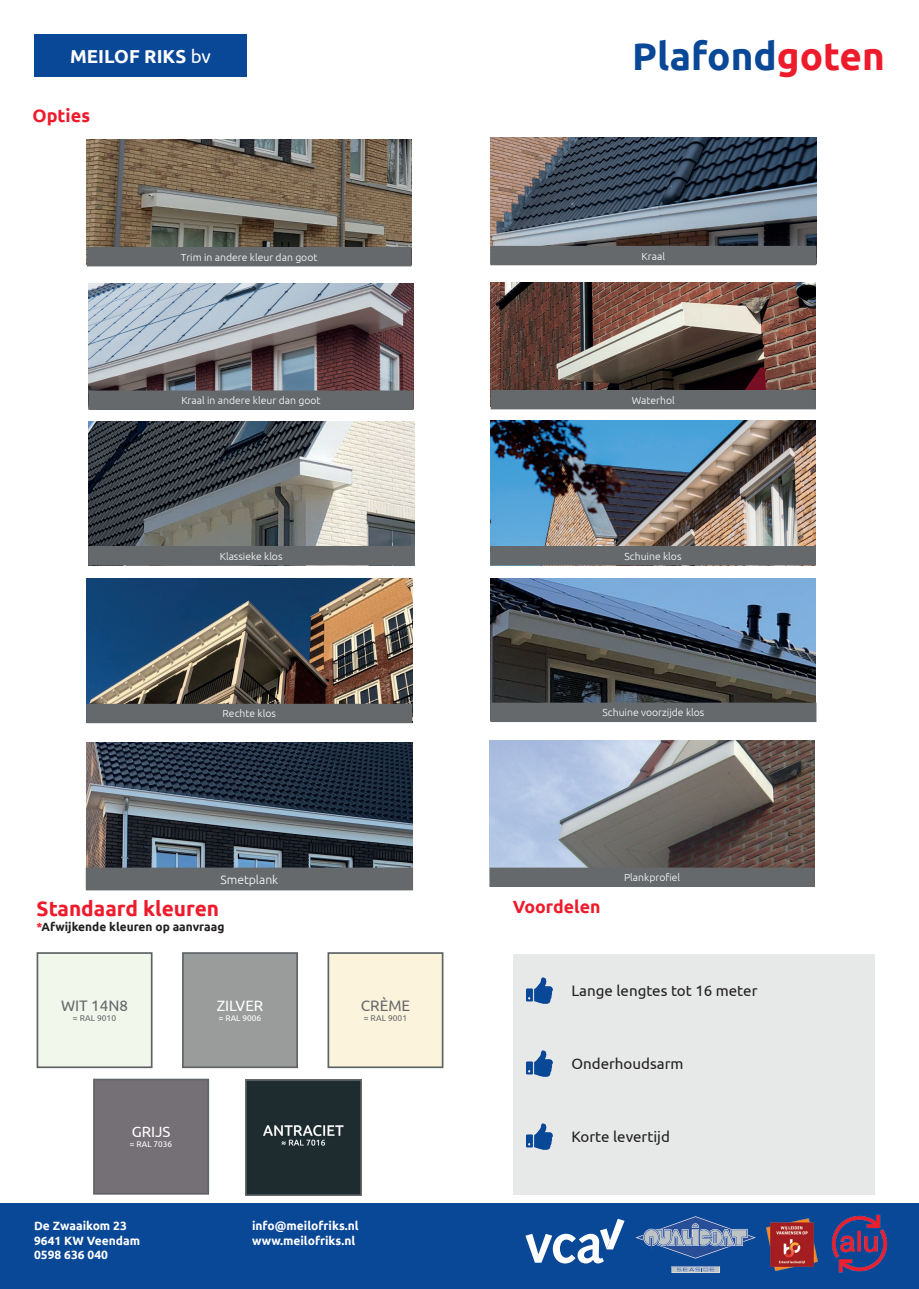
<style>
.page{position:relative;width:919px;height:1289px;background:#fff}
.page>*{position:absolute;margin:0;border:0;box-sizing:border-box;transform-origin:0 0}
.t1{font:700 38.7px "Ubuntu";color:#094797}
.t2{font:700 20.85px "Ubuntu";color:#ee1b2c}
.t3{font:700 18.75px "Ubuntu";color:#fff}
.t4{font:700 18px "Ubuntu";color:#ee1b2c}
.t5{font:700 17.55px "Ubuntu";color:#ee1b2c}
.t6{font:15.15px "Ubuntu";color:#231f20}
.t7{font:15.15px "Ubuntu";color:#66696b}
.t8{font:15px "Ubuntu";color:#fff}
.t9{font:14.85px "Ubuntu";color:#fff}
.t10{font:700 12px/14.4px "Ubuntu";color:#fff}
.t11{font:300 12px "Ubuntu";color:#fff}
.t12{font:700 11.85px "Ubuntu";color:#231f20}
.t13{font:300 10.2px "Ubuntu";color:#fff}
.t14{font:8.4px "Ubuntu";color:#66696b}
.t15{font:8.25px "Ubuntu";color:#fff}
.s1{font-weight:400}
.s2{color:#ee1b2c}
</style>
<div class="page">
<div style="left:0;top:1203px;width:918px;height:85px;background:#094797"></div>
<div style="left:34px;top:34px;width:213px;height:43px;background:#094797"></div>
<img style="left:766px;top:1218px;width:50px;height:51px">
<img style="left:816px;top:1214px;width:72px;height:58px">
<svg style="left:525px;top:1219px;width:99px;height:44px"></svg>
<svg style="left:634px;top:1216px;width:123px;height:43px"></svg>
<svg style="left:670px;top:1265px;width:50px;height:8px"></svg>
<svg style="left:671px;top:1266px;width:48px;height:6px"></svg>
<img style="left:490px;top:138px;width:326px;height:108px">
<img style="left:87px;top:139px;width:324px;height:108px">
<div style="left:37px;top:953px;width:115px;height:114px;background:#f1f7eb"></div>
<div style="left:37px;top:952px;width:115px;height:116px;border:2px solid #5e6365"></div>
<div style="left:94px;top:1079px;width:114px;height:114px;background:#757075"></div>
<div style="left:93px;top:1078px;width:116px;height:116px;border:2px solid #5e6365"></div>
<div style="left:183px;top:953px;width:114px;height:114px;background:#9a9c9c"></div>
<div style="left:182px;top:952px;width:116px;height:116px;border:2px solid #5e6365"></div>
<div style="left:328px;top:953px;width:114px;height:114px;background:#fbf3dc"></div>
<div style="left:327px;top:952px;width:116px;height:116px;border:2px solid #5e6365"></div>
<img style="left:245px;top:1079px;width:116px;height:116px">
<div style="left:512px;top:954px;width:362px;height:240px;background:#e7e9e9"></div>
<img style="left:526px;top:977px;width:27px;height:26px">
<img style="left:526px;top:1050px;width:27px;height:26px">
<img style="left:526px;top:1123px;width:27px;height:26px">
<div style="left:87px;top:248px;width:324px;height:18px;background:#66696b"></div>
<div style="left:87px;top:247px;width:324px;height:19px;border:1px solid #66696b"></div>
<div style="left:491px;top:246px;width:324px;height:18px;background:#66696b"></div>
<div style="left:490px;top:246px;width:326px;height:19px;border:1px solid #66696b"></div>
<img style="left:88px;top:283px;width:326px;height:126px">
<div style="left:89px;top:391px;width:324px;height:18px;background:#66696b"></div>
<div style="left:88px;top:390px;width:325px;height:20px;border:1px solid #66696b"></div>
<img style="left:490px;top:283px;width:325px;height:107px">
<div style="left:491px;top:390px;width:324px;height:19px;background:#66696b"></div>
<img style="left:88px;top:422px;width:326px;height:124px">
<div style="left:89px;top:546px;width:324px;height:19px;background:#66696b"></div>
<img style="left:86px;top:578px;width:326px;height:125px">
<div style="left:87px;top:704px;width:324px;height:18px;background:#66696b"></div>
<div style="left:86px;top:703px;width:326px;height:20px;border:1px solid #66696b"></div>
<img style="left:86px;top:742px;width:326px;height:125px">
<div style="left:86px;top:868px;width:326px;height:21px;background:#66696b"></div>
<div style="left:86px;top:867px;width:327px;height:23px;border:2px solid #66696b"></div>
<img style="left:490px;top:420px;width:325px;height:126px">
<div style="left:490px;top:546px;width:325px;height:19px;background:#66696b"></div>
<img style="left:490px;top:578px;width:325px;height:124px">
<div style="left:491px;top:703px;width:324px;height:18px;background:#66696b"></div>
<div style="left:490px;top:702px;width:326px;height:20px;border:1px solid #66696b"></div>
<img style="left:489px;top:740px;width:325px;height:127px">
<div style="left:490px;top:868px;width:324px;height:18px;background:#66696b"></div>
<div style="left:489px;top:867px;width:325px;height:20px;border:1px solid #66696b"></div>
<h3 class="t3" style="left:70px;top:45px;width:142px">MEILOF RIKS <span class="s1">bv</span></h3>
<h1 class="t1" style="left:632px;top:33px;width:254px">Plafond<span class="s2">goten</span></h1>
<h3 class="t4" style="left:33px;top:105px;width:59px">Opties</h3>
<p class="t13" style="left:181px;top:251px;width:138px">Trim in andere kleur dan goot</p>
<p class="t13" style="left:641px;top:250px;width:25px">Kraal</p>
<p class="t13" style="left:181px;top:394px;width:141px">Kraal in andere kleur dan goot</p>
<p class="t13" style="left:631px;top:394px;width:44px">Waterhol</p>
<p class="t13" style="left:220px;top:550px;width:64px">Klassieke klos</p>
<p class="t13" style="left:624px;top:550px;width:58px">Schuine klos</p>
<p class="t13" style="left:222px;top:707px;width:55px">Rechte klos</p>
<p class="t13" style="left:602px;top:706px;width:103px">Schuine voorzijde klos</p>
<p class="t11" style="left:220px;top:872px;width:59px">Smetplank</p>
<p class="t13" style="left:624px;top:871px;width:57px">Plankprofiel</p>
<h2 class="t2" style="left:37px;top:895px;width:184px">Standaard kleuren</h2>
<p class="t12" style="left:37px;top:919px;width:189px"><span class="s2">*</span>Afwijkende kleuren op aanvraag</p>
<h3 class="t7" style="left:61px;top:996px;width:69px">WIT 14N8</h3>
<p class="t14" style="left:73px;top:1013px;width:45px">≈ RAL 9010</p>
<h3 class="t9" style="left:132px;top:1123px;width:40px">GRIJS</h3>
<p class="t15" style="left:130px;top:1139px;width:44px">≈ RAL 7036</p>
<h3 class="t8" style="left:217px;top:996px;width:48px">ZILVER</h3>
<p class="t15" style="left:219px;top:1013px;width:44px">≈ RAL 9006</p>
<h3 class="t7" style="left:361px;top:996px;width:51px">CRÈME</h3>
<p class="t14" style="left:364px;top:1013px;width:45px">≈ RAL 9001</p>
<p class="t10" style="left:34px;top:1218px;width:108px">De Zwaaikom 23<br>9641 KW Veendam<br>0598 636 040</p>
<p class="t10" style="left:252px;top:1218px;width:108px">info@meilofriks.nl www.meilofriks.nl</p>
<h3 class="t5" style="left:512px;top:896px;width:89px">Voordelen</h3>
<h3 class="t6" style="left:571px;top:981px;width:188px">Lange lengtes tot 16 meter</h3>
<h3 class="t6" style="left:571px;top:1054px;width:114px">Onderhoudsarm</h3>
<h3 class="t6" style="left:571px;top:1127px;width:100px">Korte levertijd</h3>
</div>
